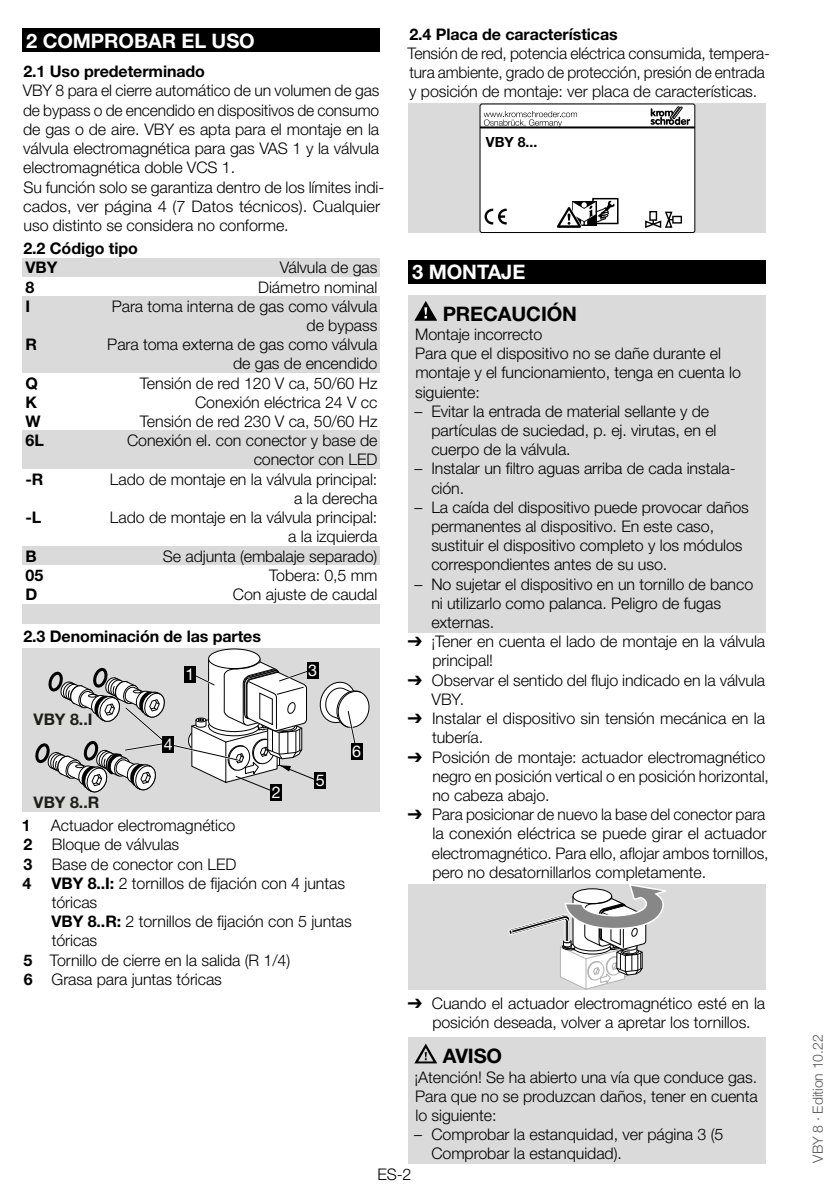
<style>
.page{position:relative;width:840px;height:1191px;background:#fff}
.page>*{position:absolute;margin:0;border:0;box-sizing:border-box;transform-origin:0 0}
.t1{font:700 20px "Helvetica Neue LT Pro";letter-spacing:-.005em;color:#fff}
.t2{font:700 20px "Helvetica Neue LT Pro";letter-spacing:-.005em;color:#000}
.t3{font:16.2px "Helvetica Neue LT Pro";color:#fff}
.t4{font:300 16px/19.2px "Helvetica Neue LT Pro";letter-spacing:-.005em;color:#000}
.t5{font:700 16px/19.2px "Helvetica Neue LT Pro";letter-spacing:-.005em;color:#000}
.t6{font:700 16px "Helvetica Neue LT Pro";color:#1d1d1b}
.t7{font:300 14px "Helvetica Neue LT Pro";letter-spacing:-.005em;color:#575756}
.t8{font:700 14px "Helvetica Neue LT Pro";color:#000}
.s1{font-weight:700}
.s2{font-family:"Arial Unicode MS";font-weight:400}
</style>
<div class="page">
<div style="left:23px;top:28px;width:357px;height:24px;background:#000"></div>
<div style="left:23px;top:258px;width:357px;height:20px;background:#dadada"></div>
<div style="left:23px;top:277px;width:357px;height:20px;background:#fff"></div>
<div style="left:23px;top:296px;width:357px;height:39px;background:#dadada"></div>
<div style="left:23px;top:335px;width:357px;height:39px;background:#dadada"></div>
<div style="left:23px;top:373px;width:357px;height:20px;background:#fff"></div>
<div style="left:23px;top:431px;width:357px;height:39px;background:#dadada"></div>
<div style="left:23px;top:469px;width:357px;height:39px;background:#fff"></div>
<div style="left:23px;top:546px;width:357px;height:20px;background:#dadada"></div>
<div style="left:23px;top:565px;width:357px;height:20px;background:#fff"></div>
<div style="left:23px;top:604px;width:357px;height:19px;background:#dadada"></div>
<div style="left:23px;top:648px;width:357px;height:164px;background:#dadada"></div>
<svg style="left:35px;top:648px;width:334px;height:145px"></svg>
<div style="left:351px;top:743px;width:11px;height:16px;background:#000"></div>
<div style="left:184px;top:667px;width:12px;height:15px;background:#000"></div>
<div style="left:270px;top:785px;width:12px;height:16px;background:#000"></div>
<div style="left:307px;top:662px;width:11px;height:16px;background:#000"></div>
<div style="left:162px;top:736px;width:12px;height:16px;background:#000"></div>
<div style="left:314px;top:773px;width:12px;height:16px;background:#000"></div>
<div style="left:408px;top:260px;width:357px;height:24px;background:#000"></div>
<div style="left:408px;top:295px;width:357px;height:31px;background:#dadada"></div>
<div style="left:408px;top:323px;width:357px;height:21px;background:#dadada"></div>
<div style="left:408px;top:342px;width:357px;height:60px;background:#dadada"></div>
<div style="left:408px;top:400px;width:357px;height:60px;background:#dadada"></div>
<div style="left:408px;top:457px;width:357px;height:41px;background:#dadada"></div>
<div style="left:408px;top:496px;width:357px;height:79px;background:#dadada"></div>
<div style="left:408px;top:572px;width:357px;height:60px;background:#dadada"></div>
<div style="left:408px;top:1037px;width:357px;height:32px;background:#dadada"></div>
<div style="left:408px;top:1065px;width:357px;height:22px;background:#dadada"></div>
<div style="left:408px;top:1084px;width:357px;height:41px;background:#dadada"></div>
<div style="left:408px;top:1123px;width:357px;height:41px;background:#dadada"></div>
<div style="left:408px;top:103px;width:357px;height:130px;background:#dadada"></div>
<div style="left:479px;top:104px;width:215px;height:128px;background:#fff;border-radius:2px"></div>
<div style="left:479px;top:103px;width:216px;height:130px;border:1px solid #000;border-radius:2px"></div>
<svg style="left:650px;top:106px;width:40px;height:19px"></svg>
<div style="left:592px;top:198px;width:26px;height:26px;border:2px solid #000"></div>
<svg style="left:557px;top:200px;width:58px;height:28px"></svg>
<hr style="left:479px;top:126px;width:215px;height:2px;background:#000">
<svg style="left:483px;top:111px;width:93px;height:16px"></svg>
<div style="left:671px;top:216px;width:10px;height:8px;border:1px solid #000"></div>
<svg style="left:645px;top:210px;width:28px;height:18px"></svg>
<svg style="left:484px;top:209px;width:22px;height:15px"></svg>
<svg style="left:414px;top:301px;width:23px;height:20px"></svg>
<div style="left:408px;top:884px;width:357px;height:105px;background:#dadada"></div>
<svg style="left:508px;top:884px;width:158px;height:105px"></svg>
<svg style="left:414px;top:1043px;width:23px;height:20px"></svg>
<p class="t1" style="left:26px;top:28px;width:230px">2 COMPROBAR EL USO</p>
<p class="t5" style="left:23px;top:62px;width:183px">2.1 Uso predeterminado</p>
<p class="t4" style="left:23px;top:81px;width:362px">VBY 8 para el cierre automático de un volumen de gas de bypass o de encendido en dispositivos de consumo de gas o de aire. VBY es apta para el montaje en la válvula electromagnética para gas VAS 1 y la válvula electromagnética doble VCS 1.<br>Su función solo se garantiza dentro de los límites indi&shy;cados, ver página 4 (7 Datos técnicos). Cualquier uso distinto se considera no conforme.</p>
<p class="t5" style="left:23px;top:238px;width:116px">2.2 Código tipo<br>VBY</p>
<p class="t4" style="left:280px;top:258px;width:99px">Válvula de gas</p>
<p class="t5" style="left:26px;top:277px;width:10px">8</p>
<p class="t4" style="left:258px;top:277px;width:121px">Diámetro nominal</p>
<p class="t5" style="left:26px;top:296px;width:4px">I</p>
<p class="t4" style="left:112px;top:296px;width:267px;text-align:right">Para toma interna de gas como válvula de bypass</p>
<p class="t5" style="left:26px;top:334px;width:13px">R</p>
<p class="t4" style="left:107px;top:334px;width:271px;text-align:right">Para toma externa de gas como válvula de gas de encendido</p>
<p class="t5" style="left:26px;top:373px;width:14px">Q</p>
<p class="t4" style="left:140px;top:373px;width:239px">Tensión de red 120 V ca, 50/60 Hz</p>
<p class="t5" style="left:26px;top:392px;width:13px">K</p>
<p class="t4" style="left:195px;top:392px;width:184px">Conexión eléctrica 24 V cc</p>
<p class="t5" style="left:26px;top:411px;width:17px">W</p>
<p class="t4" style="left:140px;top:411px;width:239px">Tensión de red 230 V ca, 50/60 Hz</p>
<p class="t5" style="left:26px;top:430px;width:20px">6L</p>
<p class="t4" style="left:127px;top:430px;width:252px;text-align:right">Conexión el. con conector y base de conector con LED</p>
<p class="t5" style="left:26px;top:469px;width:19px">-R</p>
<p class="t4" style="left:110px;top:469px;width:269px;text-align:right">Lado de montaje en la válvula principal: a la derecha</p>
<p class="t5" style="left:26px;top:507px;width:17px">-L</p>
<p class="t4" style="left:110px;top:507px;width:269px;text-align:right">Lado de montaje en la válvula principal: a la izquierda</p>
<p class="t5" style="left:26px;top:546px;width:13px">B</p>
<p class="t4" style="left:163px;top:546px;width:216px">Se adjunta (embalaje separado)</p>
<p class="t5" style="left:26px;top:565px;width:19px">05</p>
<p class="t4" style="left:269px;top:565px;width:110px">Tobera: 0,5 mm</p>
<p class="t5" style="left:26px;top:584px;width:12px">D</p>
<p class="t4" style="left:233px;top:584px;width:146px">Con ajuste de caudal</p>
<p class="t5" style="left:23px;top:627px;width:239px">2.3 Denominación de las partes</p>
<p class="t6" style="left:34px;top:709px;width:60px">VBY 8..I</p>
<p class="t6" style="left:34px;top:793px;width:67px">VBY 8..R</p>
<p class="t3" style="left:185px;top:665px;width:10px">1</p>
<p class="t3" style="left:164px;top:734px;width:10px">4</p>
<p class="t3" style="left:272px;top:783px;width:10px">2</p>
<p class="t3" style="left:308px;top:660px;width:10px">3</p>
<p class="t3" style="left:315px;top:771px;width:10px">5</p>
<p class="t3" style="left:352px;top:742px;width:10px">6</p>
<p class="t4" style="left:23px;top:815px;width:215px;text-indent:28px">Actuador electromagnético<br><span class="s1">2</span> Bloque de válvulas<br><span class="s1">3</span> Base de conector con LED<br><span class="s1">4</span></p>
<p class="t5" style="left:22px;top:815px;width:10px">1</p>
<p class="t4" style="left:52px;top:873px;width:295px"><span class="s1">VBY 8..I:</span> 2 tornillos de fijación con 4 juntas</p>
<p class="t4" style="left:52px;top:892px;width:47px">tóricas</p>
<p class="t4" style="left:52px;top:911px;width:301px"><span class="s1">VBY 8..R:</span> 2 tornillos de fijación con 5 juntas</p>
<p class="t4" style="left:52px;top:930px;width:47px">tóricas</p>
<p class="t4" style="left:23px;top:950px;width:268px"><span class="s1">5</span> Tornillo de cierre en la salida (R 1/4)</p>
<p class="t4" style="left:24px;top:969px;width:200px"><span class="s1">6</span> Grasa para juntas tóricas</p>
<p class="t5" style="left:409px;top:24px;width:210px">2.4 Placa de características</p>
<p class="t4" style="left:407px;top:43px;width:364px">Tensión de red, potencia eléctrica consumida, tempera&shy;tura ambiente, grado de protección, presión de entrada y posición de montaje: ver placa de características.</p>
<p class="t8" style="left:485px;top:133px;width:53px">VBY 8...</p>
<p class="t1" style="left:412px;top:259px;width:112px">3 MONTAJE</p>
<p class="t2" style="left:442px;top:301px;width:133px">PRECAUCIÓN</p>
<p class="t4" style="left:415px;top:324px;width:327px">Montaje incorrecto<br>Para que el dispositivo no se dañe durante el montaje y el funcionamiento, tenga en cuenta lo siguiente:</p>
<p class="t4" style="left:431px;top:401px;width:286px;text-indent:-17px">– Evitar la entrada de material sellante y de partículas de suciedad, p. ej. virutas, en el cuerpo de la válvula.</p>
<p class="t4" style="left:431px;top:459px;width:305px;text-indent:-17px">– Instalar un filtro aguas arriba de cada instala&shy;ción.</p>
<p class="t4" style="left:431px;top:497px;width:319px;text-indent:-17px">– La caída del dispositivo puede provocar daños permanentes al dispositivo. En este caso, sustituir el dispositivo completo y los módulos correspondientes antes de su uso.</p>
<p class="t4" style="left:431px;top:574px;width:323px;text-indent:-17px">– No sujetar el dispositivo en un tornillo de banco ni utilizarlo como palanca. Peligro de fugas externas.</p>
<p class="t4" style="left:432px;top:631px;width:334px;text-indent:-24px"><span class="s2">➔</span> ¡Tener en cuenta el lado de montaje en la válvula principal!</p>
<p class="t4" style="left:431px;top:670px;width:335px;text-indent:-24px"><span class="s2">➔</span> Observar el sentido del flujo indicado en la válvula<br>VBY.</p>
<p class="t4" style="left:432px;top:708px;width:334px;text-indent:-24px"><span class="s2">➔</span> Instalar el dispositivo sin tensión mecánica en la tubería.</p>
<p class="t4" style="left:432px;top:747px;width:338px;text-indent:-24px"><span class="s2">➔</span> Posición de montaje: actuador electromagnético negro en posición vertical o en posición horizontal, no cabeza abajo.</p>
<p class="t4" style="left:431px;top:804px;width:338px;text-indent:-24px"><span class="s2">➔</span> Para posicionar de nuevo la base del conector para la conexión eléctrica se puede girar el actuador electromagnético. Para ello, aflojar ambos tornillos, pero no desatornillarlos completamente.</p>
<p class="t4" style="left:432px;top:993px;width:334px;text-indent:-24px"><span class="s2">➔</span> Cuando el actuador electromagnético esté en la posición deseada, volver a apretar los tornillos.</p>
<p class="t2" style="left:442px;top:1044px;width:61px">AVISO</p>
<p class="t4" style="left:414px;top:1067px;width:345px;text-align:justify">¡Atención! Se ha abierto una vía que conduce gas.<br>Para que no se produzcan daños, tener en cuenta lo siguiente:</p>
<p class="t4" style="left:431px;top:1124px;width:293px;text-indent:-17px">– Comprobar la estanquidad, ver página 3 (5<br>Comprobar la estanquidad).</p>
<p class="t4" style="left:377px;top:1164px;width:36px">ES-2</p>
<p class="t7" style="left:809px;top:1162px;width:130px;rotate:-90deg">VBY 8 · Edition 10.22</p>
</div>
